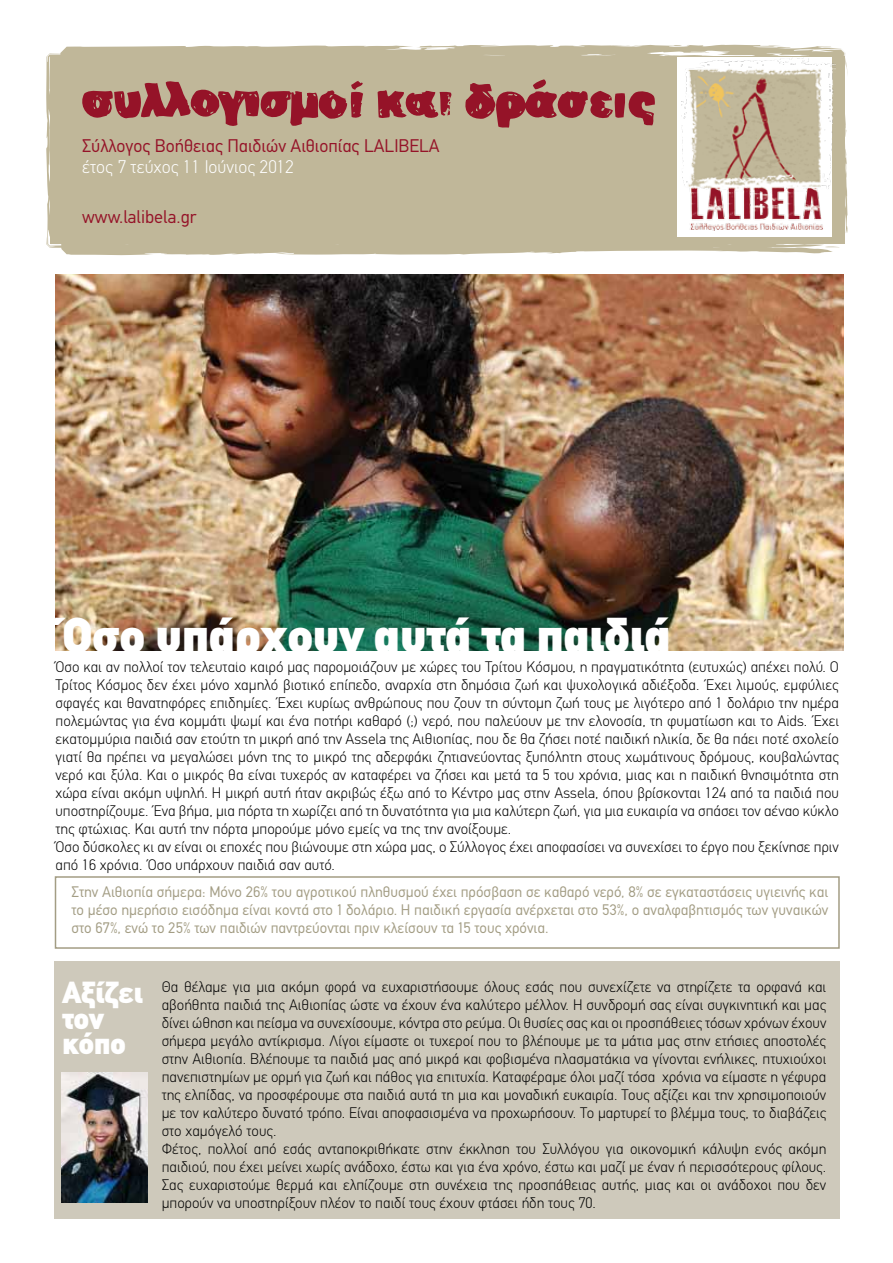
<style>
.page{position:relative;width:893px;height:1263px;background:#fff}
.page>*{position:absolute;margin:0;border:0;box-sizing:border-box;transform-origin:0 0}
.t1{font:900 49.5px "CF Din";color:#fff}
.t2{font:900 30px/25.5px "CF Din";color:#fff}
.t3{font:18px "CF Din";color:#951328}
.t4{font:300 18px "CF Din";color:#fff}
.t5{font:300 15px/18px "CF Din";color:#000}
.t6{font:15px/18px "CF Din";color:#a39d84;text-align:justify}
</style>
<div class="page">
<div style="left:54px;top:961px;width:786px;height:257px;background:#cec9bb"></div>
<div style="left:55px;top:876px;width:785px;height:73px;border:2px solid #a39d84"></div>
<svg style="left:46px;top:53px;width:13px;height:195px;background:#c9c2a9"></svg>
<svg style="left:50px;top:171px;width:2px;height:8px"></svg>
<svg style="left:50px;top:138px;width:4px;height:26px"></svg>
<svg style="left:50px;top:209px;width:9px;height:36px"></svg>
<div style="left:59px;top:45px;width:788px;height:210px;background:#c0b799"></div>
<svg style="left:48px;top:56px;width:26px;height:12px"></svg>
<svg style="left:226px;top:56px;width:15px;height:4px"></svg>
<svg style="left:839px;top:152px;width:6px;height:48px"></svg>
<div style="left:677px;top:57px;width:155px;height:180px;background:#fff"></div>
<img style="left:681px;top:57px;width:155px;height:174px">
<svg style="left:463px;top:79px;width:192px;height:49px;background:#ad7068"></svg>
<svg style="left:378px;top:90px;width:75px;height:30px;background:#a65454"></svg>
<svg style="left:82px;top:80px;width:281px;height:47px;background:#ac6e67"></svg>
<img style="left:55px;top:275px;width:788px;height:376px">
<img style="left:61px;top:1072px;width:87px;height:130px">
<p class="t3" style="left:82px;top:136px;width:359px">Σύλλογος Βοήθειας Παιδιών Αιθιοπίας LALIBELA</p>
<p class="t4" style="left:82px;top:157px;width:213px">έτος 7 τεύχος 11 Ιούνιος 2012</p>
<p class="t3" style="left:82px;top:207px;width:116px">www.lalibela.gr</p>
<h1 class="t1" style="left:62px;top:609px;width:610px">Όσο υπάρχουν αυτά τα παιδιά</h1>
<p class="t5" style="left:55px;top:658px;width:785px">Όσο και αν πολλοί τον τελευταίο καιρό μας παρομοιάζουν με χώρες του Τρίτου Κόσμου, η πραγματικότητα (ευτυχώς) απέχει πολύ. Ο Τρίτος Κόσμος δεν έχει μόνο χαμηλό βιοτικό επίπεδο, αναρχία στη δημόσια ζωή και ψυχολογικά αδιέξοδα. Έχει λιμούς, εμφύλιες σφαγές και θανατηφόρες επιδημίες. Έχει κυρίως ανθρώπους που ζουν τη σύντομη ζωή τους με λιγότερο από 1 δολάριο την ημέρα πολεμώντας για ένα κομμάτι ψωμί και ένα ποτήρι καθαρό (;) νερό, που παλεύουν με την ελονοσία, τη φυματίωση και το Aids. Έχει εκατομμύρια παιδιά σαν ετούτη τη μικρή από την Αssela της Αιθιοπίας, που δε θα ζήσει ποτέ παιδική ηλικία, δε θα πάει ποτέ σχολείο γιατί θα πρέπει να μεγαλώσει μόνη της το μικρό της αδερφάκι ζητιανεύοντας ξυπόλητη στους χωμάτινους δρόμους, κουβαλώντας νερό και ξύλα. Και ο μικρός θα είναι τυχερός αν καταφέρει να ζήσει και μετά τα 5 του χρόνια, μιας και η παιδική θνησιμότητα στη χώρα είναι ακόμη υψηλή. Η μικρή αυτή ήταν ακριβώς έξω από το Κέντρο μας στην Assela, όπου βρίσκονται 124 από τα παιδιά που υποστηρίζουμε. Ένα βήμα, μια πόρτα τη χωρίζει από τη δυνατότητα για μια καλύτερη ζωή, για μια ευκαιρία να σπάσει τον αέναο κύκλο της φτώχιας. Και αυτή την πόρτα μπορούμε μόνο εμείς να της την ανοίξουμε.<br>Όσο δύσκολες κι αν είναι οι εποχές που βιώνουμε στη χώρα μας, ο Σύλλογος έχει αποφασίσει να συνεχίσει το έργο που ξεκίνησε πριν από 16 χρόνια. Όσο υπάρχουν παιδιά σαν αυτό.</p>
<p class="t6" style="left:71px;top:883px;width:758px">Στην Αιθιοπία σήμερα: Μόνο 26% του αγροτικού πληθυσμού έχει πρόσβαση σε καθαρό νερό, 8% σε εγκαταστάσεις υγιεινής και το μέσο ημερήσιο εισόδημα είναι κοντά στο 1 δολάριο. Η παιδική εργασία ανέρχεται στο 53%, ο αναλφαβητισμός των γυναικών στο 67%, ενώ το 25% των παιδιών παντρεύονται πριν κλείσουν τα 15 τους χρόνια.</p>
<h2 class="t2" style="left:62px;top:980px;width:82px">Αξίζει τον κόπο</h2>
<p class="t5" style="left:162px;top:977px;width:666px">Θα θέλαμε για μια ακόμη φορά να ευχαριστήσουμε όλους εσάς που συνεχίζετε να στηρίζετε τα ορφανά και αβοήθητα παιδιά της Αιθιοπίας ώστε να έχουν ένα καλύτερο μέλλον. Η συνδρομή σας είναι συγκινητική και μας δίνει ώθηση και πείσμα να συνεχίσουμε, κόντρα στο ρεύμα. Οι θυσίες σας και οι προσπάθειες τόσων χρόνων έχουν σήμερα μεγάλο αντίκρισμα. Λίγοι είμαστε οι τυχεροί που το βλέπουμε με τα μάτια μας στην ετήσιες αποστολές στην Αιθιοπία. Βλέπουμε τα παιδιά μας από μικρά και φοβισμένα πλασματάκια να γίνονται ενήλικες, πτυχιούχοι πανεπιστημίων με ορμή για ζωή και πάθος για επιτυχία. Καταφέραμε όλοι μαζί τόσα χρόνια να είμαστε η γέφυρα της ελπίδας, να προσφέρουμε στα παιδιά αυτά τη μια και μοναδική ευκαιρία. Τους αξίζει και την χρησιμοποιούν με τον καλύτερο δυνατό τρόπο. Είναι αποφασισμένα να προχωρήσουν. Το μαρτυρεί το βλέμμα τους, το διαβάζεις στο χαμόγελό τους.<br>Φέτος, πολλοί από εσάς ανταποκριθήκατε στην έκκληση του Συλλόγου για οικονομική κάλυψη ενός ακόμη παιδιού, που έχει μείνει χωρίς ανάδοχο, έστω και για ένα χρόνο, έστω και μαζί με έναν ή περισσότερους φίλους.<br>Σας ευχαριστούμε θερμά και ελπίζουμε στη συνέχεια της προσπάθειας αυτής, μιας και οι ανάδοχοι που δεν μπορούν να υποστηρίξουν πλέον το παιδί τους έχουν φτάσει ήδη τους 70.</p>
</div>
